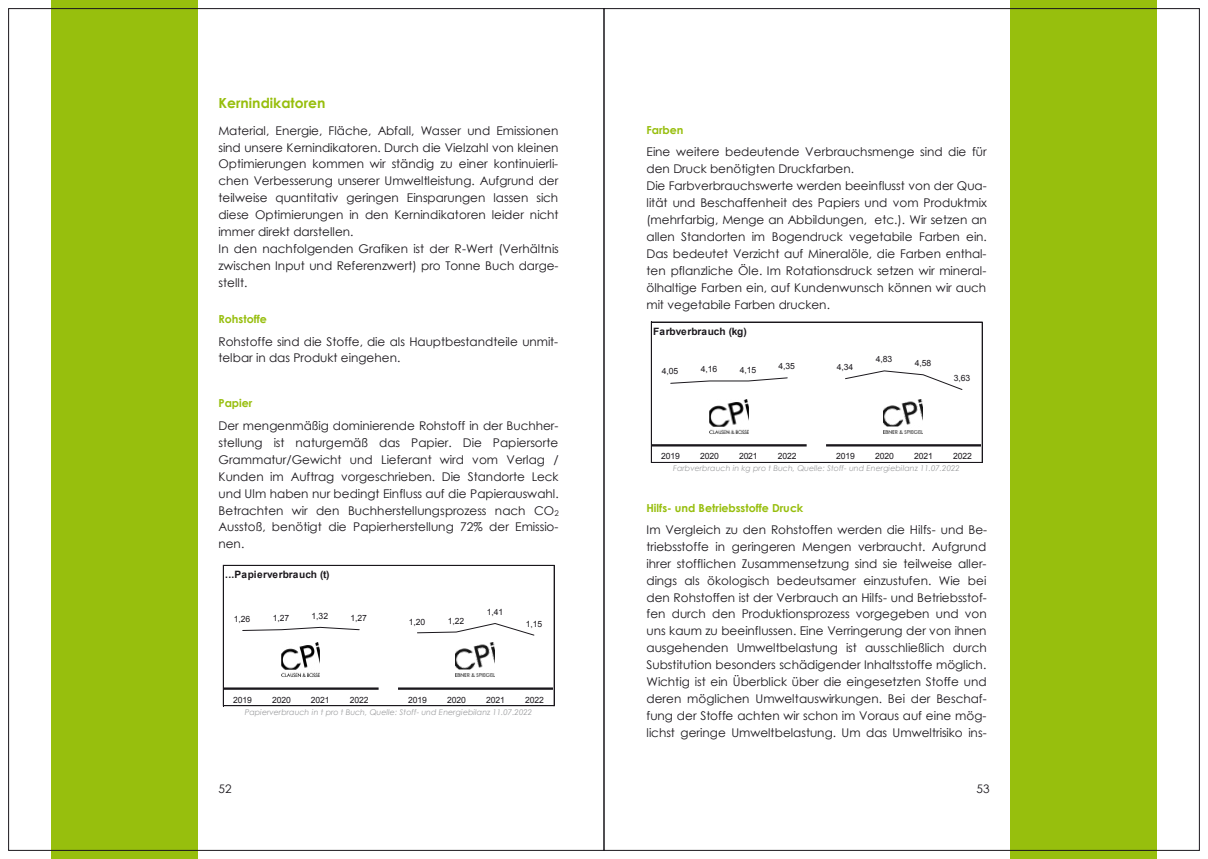
<style>
.page{position:relative;width:1208px;height:859px;background:#fff}
.page>*{position:absolute;margin:0;border:0;box-sizing:border-box;transform-origin:0 0}
.t1{font:700 13.9px "Century Gothic";color:#97be0d}
.t2{font:12px/16.9px "Century Gothic";color:#1a171c}
.t3{font:11.8px "Century Gothic";color:#1a171c}
.t4{font:700 11px "Century Gothic";color:#97be0d}
.t5{font:700 10.1px "Arial";letter-spacing:.005em;color:#1a171c}
.t6{font:8.6px "Arial";letter-spacing:-.015em;color:#1a171c}
.t7{font:italic 7.9px "Century Gothic";color:#9d9ea0}
.s1{font-size:7.9px}
</style>
<div class="page">
<div style="left:51px;top:0;width:146px;height:859px;background:#97bf0d"></div>
<div style="left:1011px;top:0;width:146px;height:859px;background:#97bf0d"></div>
<hr style="left:223px;top:565px;width:1px;height:141px;background:#1a171c">
<hr style="left:554px;top:566px;width:1px;height:140px;background:#1a171c">
<hr style="left:224px;top:565px;width:330px;height:1px;background:#1a171c">
<hr style="left:224px;top:705px;width:330px;height:1px;background:#1a171c">
<hr style="left:224px;top:687px;width:154px;height:3px;background:#1a171c">
<svg style="left:242px;top:626px;width:118px;height:5px"></svg>
<hr style="left:398px;top:687px;width:155px;height:3px;background:#1a171c">
<svg style="left:417px;top:623px;width:118px;height:13px"></svg>
<img style="left:281px;top:642px;width:39px;height:35px">
<img style="left:456px;top:642px;width:39px;height:35px">
<hr style="left:651px;top:322px;width:1px;height:141px;background:#1a171c">
<hr style="left:981px;top:322px;width:1px;height:141px;background:#1a171c">
<hr style="left:651px;top:322px;width:331px;height:1px;background:#1a171c">
<hr style="left:651px;top:462px;width:331px;height:1px;background:#1a171c">
<hr style="left:651px;top:444px;width:155px;height:2px;background:#1a171c">
<svg style="left:670px;top:377px;width:118px;height:7px"></svg>
<hr style="left:826px;top:444px;width:155px;height:2px;background:#1a171c">
<svg style="left:845px;top:370px;width:118px;height:20px"></svg>
<img style="left:709px;top:399px;width:39px;height:35px">
<img style="left:884px;top:399px;width:38px;height:34px">
<p class="t1" style="left:218px;top:92px;width:108px">Kernindikatoren</p>
<p class="t2" style="left:218px;top:122px;width:342px">Material, Energie, Fläche, Abfall, Wasser und Emissionen sind unsere Kernindikatoren. Durch die Vielzahl von kleinen Optimierungen kommen wir ständig zu einer kontinuierli&shy;chen Verbesserung unserer Umweltleistung. Aufgrund der teilweise quantitativ geringen Einsparungen lassen sich diese Optimierungen in den Kernindikatoren leider nicht immer direkt darstellen.<br>In den nachfolgenden Grafiken ist der R-Wert (Verhältnis zwischen Input und Referenzwert) pro Tonne Buch darge&shy;stellt.</p>
<p class="t4" style="left:218px;top:311px;width:50px">Rohstoffe</p>
<p class="t2" style="left:218px;top:333px;width:341px">Rohstoffe sind die Stoffe, die als Hauptbestandteile unmit&shy;telbar in das Produkt eingehen.</p>
<p class="t4" style="left:218px;top:395px;width:35px">Papier</p>
<p class="t2" style="left:218px;top:417px;width:342px;text-align:justify">Der mengenmäßig dominierende Rohstoff in der Buchher&shy;stellung ist naturgemäß das Papier. Die Papiersorte Grammatur/Gewicht und Lieferant wird vom Verlag / Kunden im Auftrag vorgeschrieben. Die Standorte Leck und Ulm haben nur bedingt Einfluss auf die Papierauswahl.<br>Betrachten wir den Buchherstellungsprozess nach CO<span class="s1">2<br></span>Ausstoß, benötigt die Papierherstellung 72% der Emissio&shy;nen.</p>
<p class="t5" style="left:225px;top:568px;width:106px">...Papierverbrauch (t)</p>
<p class="t6" style="left:234px;top:613px;width:18px">1,26</p>
<p class="t6" style="left:273px;top:613px;width:18px">1,27</p>
<p class="t6" style="left:312px;top:610px;width:18px">1,32</p>
<p class="t6" style="left:350px;top:613px;width:18px">1,27</p>
<p class="t6" style="left:487px;top:606px;width:18px">1,41</p>
<p class="t6" style="left:409px;top:616px;width:18px">1,20</p>
<p class="t6" style="left:448px;top:615px;width:18px">1,22</p>
<p class="t6" style="left:526px;top:618px;width:18px">1,15</p>
<p class="t6" style="left:233px;top:694px;width:20px">2019</p>
<p class="t6" style="left:272px;top:694px;width:20px">2020</p>
<p class="t6" style="left:311px;top:694px;width:20px">2021</p>
<p class="t6" style="left:350px;top:694px;width:20px">2022</p>
<p class="t6" style="left:408px;top:694px;width:20px">2019</p>
<p class="t6" style="left:447px;top:694px;width:20px">2020</p>
<p class="t6" style="left:486px;top:694px;width:20px">2021</p>
<p class="t6" style="left:525px;top:694px;width:20px">2022</p>
<p class="t7" style="left:245px;top:707px;width:289px">Papierverbrauch in t pro t Buch, Quelle: Stoff- und Energiebilanz 11.07.2022</p>
<p class="t4" style="left:646px;top:122px;width:38px">Farben</p>
<p class="t2" style="left:646px;top:143px;width:342px">Eine weitere bedeutende Verbrauchsmenge sind die für den Druck benötigten Druckfarben.<br>Die Farbverbrauchswerte werden beeinflusst von der Qua&shy;lität und Beschaffenheit des Papiers und vom Produktmix (mehrfarbig, Menge an Abbildungen, etc.). Wir setzen an allen Standorten im Bogendruck vegetabile Farben ein.<br>Das bedeutet Verzicht auf Mineralöle, die Farben enthal&shy;ten pflanzliche Öle. Im Rotationsdruck setzen wir mineral&shy;ölhaltige Farben ein, auf Kundenwunsch können wir auch mit vegetabile Farben drucken.</p>
<p class="t5" style="left:653px;top:325px;width:95px">Farbverbrauch (kg)</p>
<p class="t6" style="left:662px;top:366px;width:18px">4,05</p>
<p class="t6" style="left:701px;top:364px;width:18px">4,16</p>
<p class="t6" style="left:739px;top:364px;width:18px">4,15</p>
<p class="t6" style="left:778px;top:361px;width:18px">4,35</p>
<p class="t6" style="left:876px;top:354px;width:18px">4,83</p>
<p class="t6" style="left:914px;top:357px;width:18px">4,58</p>
<p class="t6" style="left:837px;top:361px;width:18px">4,34</p>
<p class="t6" style="left:953px;top:372px;width:18px">3,63</p>
<p class="t6" style="left:836px;top:451px;width:20px">2019</p>
<p class="t6" style="left:875px;top:451px;width:20px">2020</p>
<p class="t6" style="left:914px;top:451px;width:20px">2021</p>
<p class="t6" style="left:953px;top:451px;width:20px">2022</p>
<p class="t7" style="left:673px;top:463px;width:288px">Farbverbrauch in kg pro t Buch, Quelle: Stoff- und Energiebilanz 11.07.2022</p>
<p class="t4" style="left:646px;top:499px;width:158px">Hilfs- und Betriebsstoffe Druck</p>
<p class="t2" style="left:646px;top:521px;width:342px;text-align:justify">Im Vergleich zu den Rohstoffen werden die Hilfs- und Be&shy;triebsstoffe in geringeren Mengen verbraucht. Aufgrund ihrer stofflichen Zusammensetzung sind sie teilweise aller&shy;dings als ökologisch bedeutsamer einzustufen. Wie bei den Rohstoffen ist der Verbrauch an Hilfs- und Betriebsstof&shy;fen durch den Produktionsprozess vorgegeben und von uns kaum zu beeinflussen. Eine Verringerung der von ihnen ausgehenden Umweltbelastung ist ausschließlich durch Substitution besonders schädigender Inhaltsstoffe möglich.<br>Wichtig ist ein Überblick über die eingesetzten Stoffe und deren möglichen Umweltauswirkungen. Bei der Beschaf&shy;fung der Stoffe achten wir schon im Voraus auf eine mög&shy;lichst geringe Umweltbelastung. Um das Umweltrisiko ins-</p>
<p class="t6" style="left:661px;top:451px;width:20px">2019</p>
<p class="t6" style="left:700px;top:451px;width:20px">2020</p>
<p class="t6" style="left:739px;top:451px;width:20px">2021</p>
<p class="t6" style="left:778px;top:451px;width:20px">2022</p>
<p class="t3" style="left:218px;top:781px;width:15px">52</p>
<p class="t3" style="left:976px;top:781px;width:15px">53</p>
</div>
